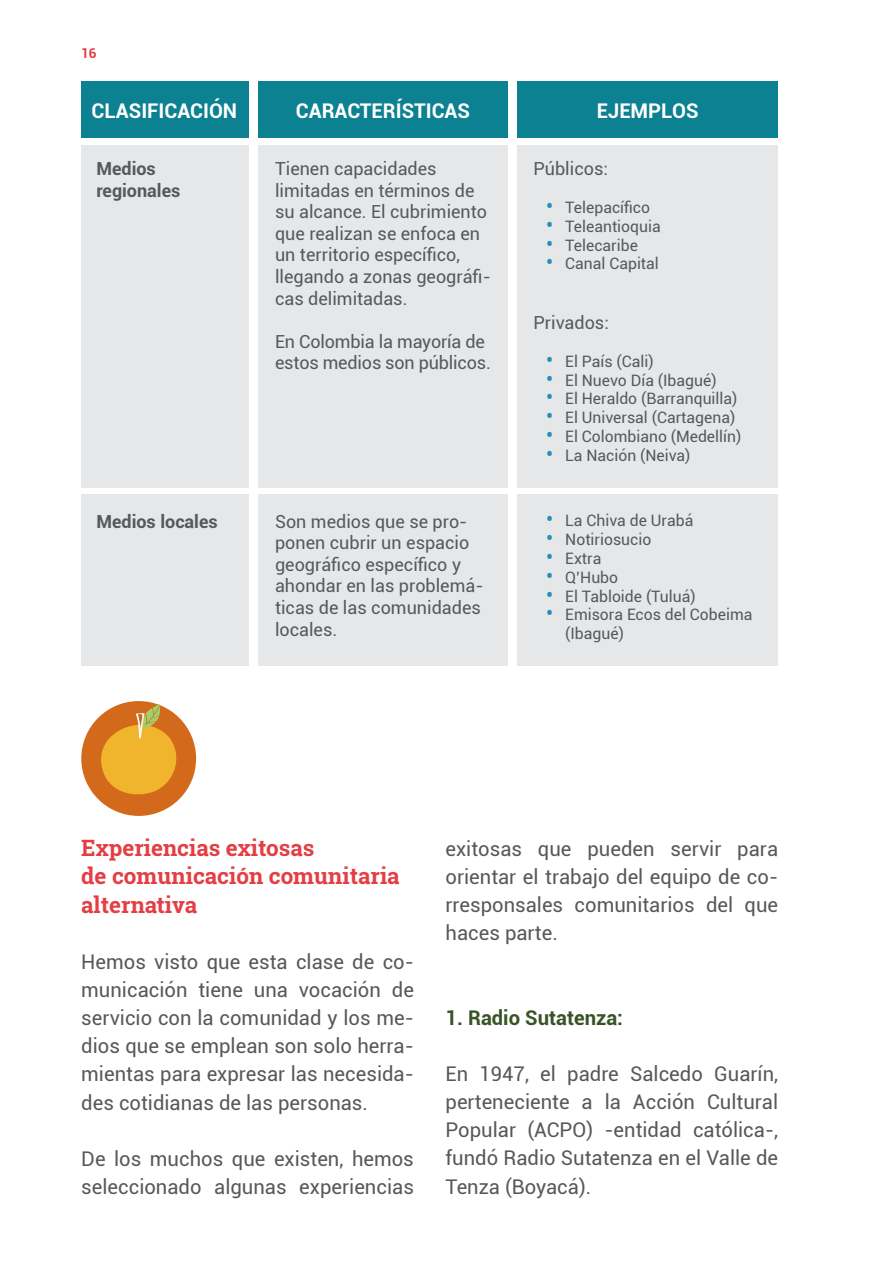
<style>
.page{position:relative;width:893px;height:1276px;background:#fff}
.page>*{position:absolute;margin:0;border:0;box-sizing:border-box;transform-origin:0 0}
.t1{font:700 22.5px/28.1px "Roboto Slab";color:#e43e44}
.t2{font:20.25px/28.1px "Roboto";color:#57585a;text-align:justify}
.t3{font:700 20.25px "Roboto";color:#fff}
.t4{font:700 20.25px "Roboto";color:#385326}
.t5{font:18px/21.6px "Roboto";color:#57585a}
.t6{font:700 18px/21.6px "Roboto";color:#57585a}
.t7{font:15.75px/18.9px "Roboto";color:#57585a}
.t8{font:700 13.5px "Roboto";color:#e43e44}
.s1{font-weight:500;font-size:20.25px;color:#268fb9}
</style>
<div class="page">
<div style="left:81px;top:701px;width:115px;height:115px;background:#d3691a;border-radius:50%"></div>
<svg style="left:92px;top:703px;width:90px;height:96px"></svg>
<div style="left:81px;top:81px;width:168px;height:57px;background:#0b8191"></div>
<div style="left:81px;top:145px;width:168px;height:342px;background:#e6e7e9"></div>
<div style="left:81px;top:494px;width:168px;height:172px;background:#e6e7e9"></div>
<div style="left:258px;top:81px;width:250px;height:57px;background:#0b8191"></div>
<div style="left:258px;top:145px;width:250px;height:342px;background:#e6e7e9"></div>
<div style="left:258px;top:494px;width:250px;height:172px;background:#e6e7e9"></div>
<div style="left:517px;top:81px;width:261px;height:57px;background:#0b8191"></div>
<div style="left:517px;top:145px;width:261px;height:342px;background:#e6e7e9"></div>
<div style="left:517px;top:494px;width:261px;height:172px;background:#e6e7e9"></div>
<p class="t8" style="left:81px;top:44px;width:17px">16</p>
<p class="t3" style="left:92px;top:97px;width:147px">CLASIFICACIÓN</p>
<p class="t3" style="left:296px;top:97px;width:176px">CARACTERÍSTICAS</p>
<p class="t3" style="left:597px;top:97px;width:103px">EJEMPLOS</p>
<p class="t6" style="left:96px;top:157px;width:86px">Medios regionales</p>
<p class="t5" style="left:275px;top:157px;width:217px">Tienen capacidades limitadas en términos de su alcance. El cubrimiento que realizan se enfoca en un territorio específico, llegando a zonas geográfi&shy;cas delimitadas.</p>
<p class="t5" style="left:275px;top:330px;width:217px">En Colombia la mayoría de estos medios son públicos.</p>
<p class="t5" style="left:533px;top:157px;width:76px">Públicos:</p>
<p class="t7" style="left:546px;top:197px;width:105px"><span class="s1">•</span> Telepacífico</p>
<p class="t7" style="left:546px;top:216px;width:116px"><span class="s1">•</span> Teleantioquia</p>
<p class="t7" style="left:546px;top:235px;width:93px"><span class="s1">•</span> Telecaribe</p>
<p class="t7" style="left:546px;top:254px;width:114px"><span class="s1">•</span> Canal Capital</p>
<p class="t5" style="left:533px;top:311px;width:77px">Privados:</p>
<p class="t7" style="left:546px;top:351px;width:109px"><span class="s1">•</span> El País (Cali)</p>
<p class="t7" style="left:546px;top:370px;width:172px"><span class="s1">•</span> El Nuevo Día (Ibagué)</p>
<p class="t7" style="left:546px;top:389px;width:193px"><span class="s1">•</span> El Heraldo (Barranquilla)</p>
<p class="t7" style="left:546px;top:408px;width:191px"><span class="s1">•</span> El Universal (Cartagena)</p>
<p class="t7" style="left:546px;top:427px;width:197px"><span class="s1">•</span> El Colombiano (Medellín)</p>
<p class="t7" style="left:546px;top:445px;width:146px"><span class="s1">•</span> La Nación (Neiva)</p>
<p class="t6" style="left:96px;top:510px;width:123px">Medios locales</p>
<p class="t5" style="left:275px;top:510px;width:210px">Son medios que se pro&shy;ponen cubrir un espacio geográfico específico y ahondar en las problemá&shy;ticas de las comunidades locales.</p>
<p class="t7" style="left:546px;top:510px;width:149px"><span class="s1">•</span> La Chiva de Urabá</p>
<p class="t7" style="left:546px;top:529px;width:107px"><span class="s1">•</span> Notiriosucio</p>
<p class="t7" style="left:546px;top:548px;width:57px"><span class="s1">•</span> Extra</p>
<p class="t7" style="left:546px;top:567px;width:74px"><span class="s1">•</span> Q’Hubo</p>
<p class="t7" style="left:546px;top:586px;width:151px"><span class="s1">•</span> El Tabloide (Tuluá)</p>
<p class="t7" style="left:565px;top:605px;width:189px;text-indent:-19px"><span class="s1">•</span> Emisora Ecos del Cobeima (Ibagué)</p>
<p class="t1" style="left:81px;top:834px;width:320px">Experiencias exitosas<br>de comunicación comunitaria alternativa</p>
<p class="t2" style="left:81px;top:947px;width:334px">Hemos visto que esta clase de co&shy;municación tiene una vocación de servicio con la comunidad y los me&shy;dios que se emplean son solo herra&shy;mientas para expresar las necesida&shy;des cotidianas de las personas.</p>
<p class="t2" style="left:81px;top:1143px;width:334px">De los muchos que existen, hemos seleccionado algunas experiencias</p>
<p class="t2" style="left:446px;top:834px;width:334px">exitosas que pueden servir para orientar el trabajo del equipo de co&shy;rresponsales comunitarios del que haces parte.</p>
<p class="t4" style="left:446px;top:1003px;width:179px">1. Radio Sutatenza:</p>
<p class="t2" style="left:446px;top:1059px;width:334px">En 1947, el padre Salcedo Guarín, perteneciente a la Acción Cultural Popular (ACPO) -entidad católica-, fundó Radio Sutatenza en el Valle de Tenza (Boyacá).</p>
</div>
